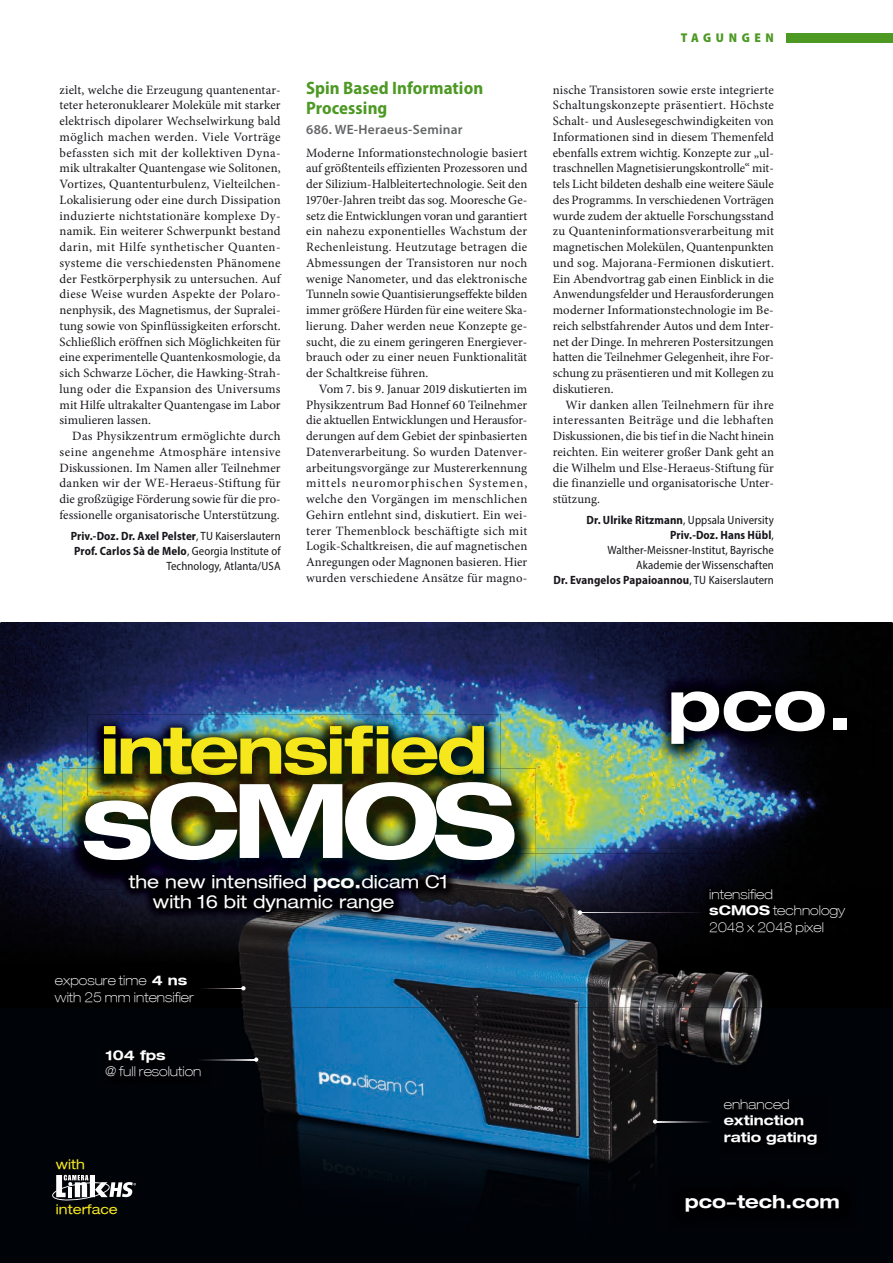
<style>
.page{position:relative;width:893px;height:1263px;background:#fff}
.page>*{position:absolute;margin:0;border:0;box-sizing:border-box;transform-origin:0 0}
.t1{font:700 expanded 103.35px "Helvetica Neue";letter-spacing:-.07em;color:#fff}
.t2{font:700 expanded 65.7px "Helvetica Neue";letter-spacing:-.04em;color:#f6e71d}
.t3{font:expanded 18.15px/20.1px "Helvetica Neue";color:#fff}
.t4{font:700 semi-condensed 18px/20.2px "Myriad Pro";letter-spacing:.005em;color:#4d9924}
.t5{font:700 expanded 18px "Helvetica Neue";color:#fff}
.t6{font:100 expanded 13.5px/16.5px "Helvetica Neue";color:#fff}
.t7{font:700 expanded 13.5px/16.5px "Helvetica Neue";color:#fff}
.t8{font:600 13.5px "Myriad Pro";letter-spacing:.02em;color:#646567}
.t9{font:expanded 13.5px "Helvetica Neue";color:#f6e71d}
.t10{font:12.75px/15.8px "Minion Pro";letter-spacing:.005em;color:#1a171c;text-align:justify}
.t11{font:900 semi-condensed 12.75px "Myriad Pro";letter-spacing:.36em;color:#4d9924}
.t12{font:semi-condensed 12px/15px "Myriad Pro";letter-spacing:.01em;color:#1a171c;text-align:right}
.s1{font-weight:700}
</style>
<div class="page">
<div style="left:787px;top:33px;width:106px;height:9px;background:#4d9924"></div>
<img style="left:0;top:623px;width:893px;height:363px">
<div style="left:0;top:1008px;width:893px;height:255px;background:#000308"></div>
<img style="left:210px;top:1008px;width:552px;height:181px">
<img style="left:413px;top:853px;width:309px;height:133px">
<img style="left:722px;top:853px;width:52px;height:29px">
<img style="left:156px;top:924px;width:257px;height:62px">
<img style="left:722px;top:944px;width:52px;height:42px">
<img style="left:87px;top:714px;width:414px;height:54px">
<img style="left:104px;top:725px;width:380px;height:43px">
<img style="left:62px;top:768px;width:474px;height:121px">
<img style="left:156px;top:853px;width:380px;height:36px">
<img style="left:104px;top:768px;width:380px;height:7px">
<img style="left:116px;top:863px;width:342px;height:61px">
<img style="left:668px;top:1178px;width:94px;height:11px">
<img style="left:210px;top:1059px;width:44px;height:1px">
<svg style="left:254px;top:1057px;width:4px;height:5px"></svg>
<svg style="left:0;top:986px;width:893px;height:22px;background:#172835"></svg>
<img style="left:721px;top:1096px;width:41px;height:58px">
<img style="left:657px;top:1121px;width:56px;height:1px">
<svg style="left:653px;top:1119px;width:4px;height:5px"></svg>
<div style="left:701px;top:882px;width:153px;height:62px;background:#010000"></div>
<img style="left:582px;top:912px;width:119px;height:1px">
<svg style="left:578px;top:910px;width:4px;height:5px"></svg>
<svg style="left:52px;top:1175px;width:84px;height:25px"></svg>
<img style="left:653px;top:669px;width:220px;height:97px">
<svg style="left:671px;top:691px;width:154px;height:53px"></svg>
<div style="left:833px;top:718px;width:13px;height:12px;background:#fff"></div>
<p class="t10" style="left:60px;top:82px;width:223px">zielt, welche die Erzeugung quantenentar&shy;teter heteronuklearer Moleküle mit starker elektrisch dipolarer Wechselwirkung bald möglich machen werden. Viele Vorträge befassten sich mit der kollektiven Dyna&shy;mik ultrakalter Quantengase wie Solitonen, Vortizes, Quantenturbulenz, Vielteilchen-Lokalisierung oder eine durch Dissipation induzierte nichtstationäre komplexe Dy&shy;namik. Ein weiterer Schwerpunkt bestand darin, mit Hilfe synthetischer Quanten&shy;systeme die verschiedensten Phänomene der Festkörperphysik zu untersuchen. Auf diese Weise wurden Aspekte der Polaro&shy;nenphysik, des Magnetismus, der Supralei&shy;tung sowie von Spinflüssigkeiten erforscht.<br>Schließlich eröffnen sich Möglichkeiten für eine experimentelle Quantenkosmologie, da sich Schwarze Löcher, die Hawking-Strah&shy;lung oder die Expansion des Universums mit Hilfe ultrakalter Quantengase im Labor simulieren lassen.</p>
<p class="t10" style="left:60px;top:428px;width:223px;text-indent:13px">Das Physikzentrum ermöglichte durch seine angenehme Atmosphäre intensive Diskussionen. Im Namen aller Teilnehmer danken wir der WE-Heraeus-Stiftung für die großzügige Förderung sowie für die pro&shy;fessionelle organisatorische Unterstützung.</p>
<p class="t12" style="left:71px;top:528px;width:211px"><span class="s1">Priv.-Doz. Dr. Axel Pelster</span>, TU Kaiserslautern<br><span class="s1">Prof. Carlos Sà de Melo</span>, Georgia Institute of<br>Technology, Atlanta/USA</p>
<h3 class="t4" style="left:306px;top:77px;width:179px">Spin Based Information<br>Processing</h3>
<p class="t8" style="left:306px;top:121px;width:158px">686. WE-Heraeus-Seminar</p>
<p class="t10" style="left:306px;top:145px;width:223px">Moderne Informationstechnologie basiert auf größtenteils effizienten Prozessoren und der Silizium-Halbleitertechnologie. Seit den 1970er-Jahren treibt das sog. Mooresche Ge&shy;setz die Entwicklungen voran und garantiert ein nahezu exponentielles Wachstum der Rechenleistung. Heutzutage betragen die Abmessungen der Transistoren nur noch wenige Nanometer, und das elektronische Tunneln sowie Quantisierungseffekte bilden immer größere Hürden für eine weitere Ska&shy;lierung. Daher werden neue Konzepte ge&shy;sucht, die zu einem geringeren Energiever&shy;brauch oder zu einer neuen Funktionalität der Schaltkreise führen.</p>
<p class="t10" style="left:306px;top:381px;width:223px;text-indent:13px">Vom 7. bis 9. Januar 2019 diskutierten im Physikzentrum Bad Honnef 60 Teilnehmer die aktuellen Entwicklungen und Herausfor&shy;derungen auf dem Gebiet der spinbasierten Datenverarbeitung. So wurden Datenver&shy;arbeitungsvorgänge zur Mustererkennung mittels neuromorphischen Systemen, welche den Vorgängen im menschlichen Gehirn entlehnt sind, diskutiert. Ein wei&shy;terer Themenblock beschäftigte sich mit Logik-Schaltkreisen, die auf magnetischen Anregungen oder Magnonen basieren. Hier wurden verschiedene Ansätze für magno-</p>
<p class="t11" style="left:681px;top:30px;width:95px">TAGUNGEN</p>
<p class="t10" style="left:553px;top:82px;width:223px">nische Transistoren sowie erste integrierte Schaltungskonzepte präsentiert. Höchste Schalt- und Auslesegeschwindigkeiten von Informationen sind in diesem Themenfeld ebenfalls extrem wichtig. Konzepte zur „ul&shy;traschnellen Magnetisierungskontrolle“ mit&shy;tels Licht bildeten deshalb eine weitere Säule des Programms. In verschiedenen Vorträgen wurde zudem der aktuelle Forschungsstand zu Quanteninformationsverarbeitung mit magnetischen Molekülen, Quantenpunkten und sog. Majorana-Fermionen diskutiert.<br>Ein Abendvortrag gab einen Einblick in die Anwendungsfelder und Herausforderungen moderner Informationstechnologie im Be&shy;reich selbstfahrender Autos und dem Inter&shy;net der Dinge. In mehreren Postersitzungen hatten die Teilnehmer Gelegenheit, ihre For&shy;schung zu präsentieren und mit Kollegen zu diskutieren.</p>
<p class="t10" style="left:553px;top:397px;width:223px;text-indent:13px">Wir danken allen Teilnehmern für ihre interessanten Beiträge und die lebhaften Diskussionen, die bis tief in die Nacht hinein reichten. Ein weiterer großer Dank geht an die Wilhelm und Else-Heraeus-Stiftung für die finanzielle und organisatorische Unter&shy;stützung.</p>
<p class="t12" style="left:553px;top:513px;width:222px"><span class="s1">Dr. Ulrike Ritzmann</span>, Uppsala University <span class="s1">Priv.-Doz. Hans Hübl</span>, Walther-Meissner-Institut, Bayrische<br>Akademie der Wissenschaften<br><span class="s1">Dr. Evangelos Papaioannou</span>, TU Kaiserslautern</p>
<h2 class="t2" style="left:100px;top:709px;width:389px">intensified</h2>
<h1 class="t1" style="left:81px;top:756px;width:438px">sCMOS</h1>
<h3 class="t3" style="left:153px;top:871px;width:297px;text-indent:-24px">the new intensified <span class="s1">pco.</span>dicam C1 with 16 bit dynamic range</h3>
<p class="t6" style="left:55px;top:972px;width:140px">exposure time <span class="s1">4 ns </span>with 25 mm intensifier</p>
<p class="t7" style="left:152px;top:972px;width:13px">3</p>
<p class="t7" style="left:105px;top:1046px;width:62px">104 fps</p>
<p class="t6" style="left:105px;top:1063px;width:98px">@ full resolution</p>
<p class="t9" style="left:56px;top:1156px;width:30px">with</p>
<p class="t9" style="left:56px;top:1201px;width:64px">interface</p>
<p class="t6" style="left:709px;top:886px;width:137px">intensified<br><span class="s1">sCMOS</span> technology<br>2048 x 2048 pixel</p>
<p class="t6" style="left:724px;top:1096px;width:68px">enhanced</p>
<p class="t7" style="left:724px;top:1112px;width:95px">extinction ratio gating</p>
<h3 class="t5" style="left:685px;top:1190px;width:156px">pco-tech.com</h3>
</div>
